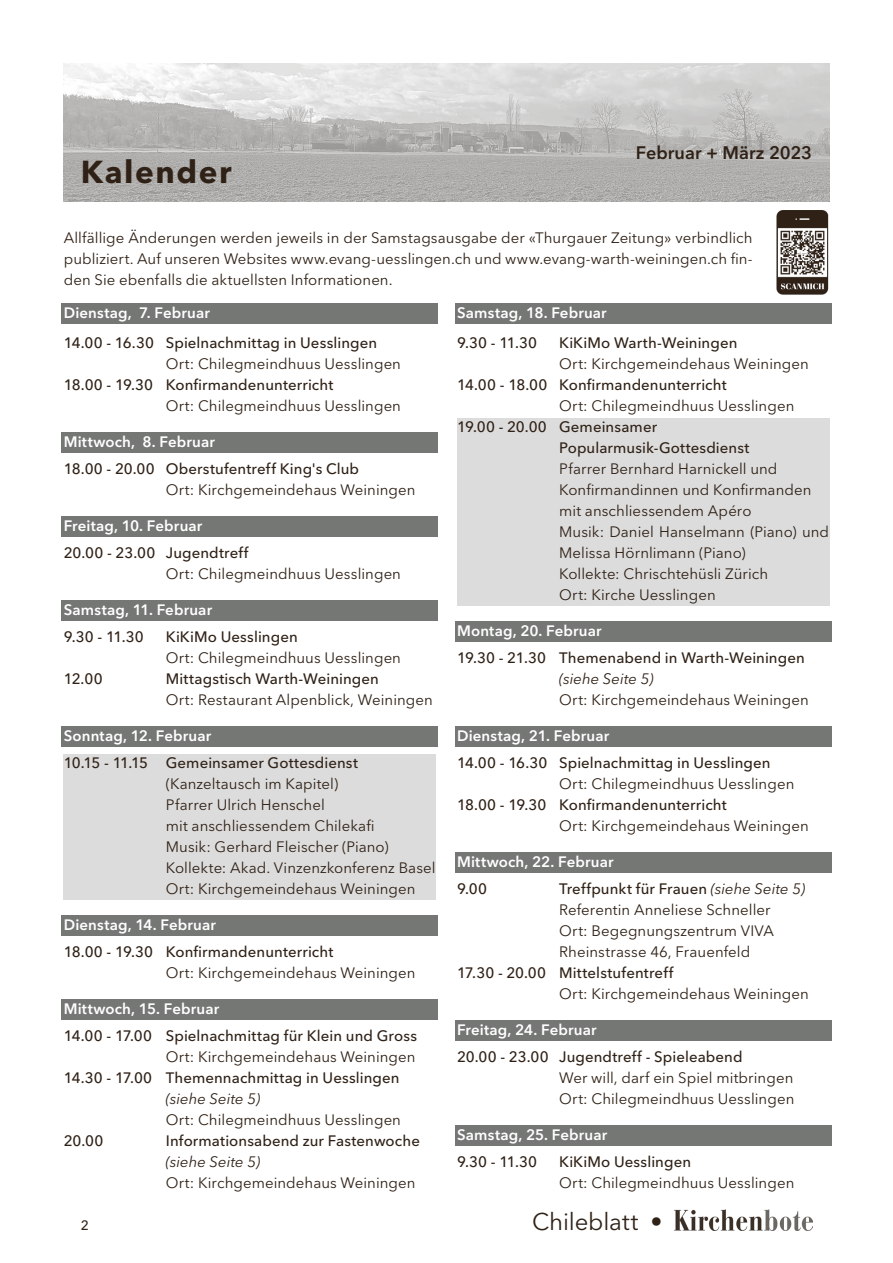
<style>
.page{position:relative;width:893px;height:1263px;background:#fff}
.page>*{position:absolute;margin:0;border:0;box-sizing:border-box;transform-origin:0 0}
.t1{font:700 31.5px "Avenir Next LT Pro";letter-spacing:.05em;color:#2f2116}
.t2{font:24px "Avenir Next LT Pro";letter-spacing:-.005em;color:#2f2116}
.t3{font:600 18px "Avenir Next LT Pro";color:#2f2116}
.t4{font:15px/21px "Avenir Next LT Pro";letter-spacing:.005em;color:#2f2116}
.t5{font:500 15px/21px "Avenir Next LT Pro";letter-spacing:.005em;color:#2f2116}
.t6{font:600 15px "Avenir Next LT Pro";letter-spacing:.01em;color:#fff}
.t7{font:italic 15px "Avenir Next LT Pro";color:#2f2116}
.t8{font:500 13.5px "Avenir Next LT Pro";color:#2f2116}
.s1{font-weight:500}
.s2{font-style:italic}
</style>
<div class="page">
<img style="left:64px;top:64px;width:765px;height:137px">
<img style="left:674px;top:1209px;width:138px;height:21px">
<div style="left:455px;top:303px;width:376px;height:20px;background:#757775"></div>
<div style="left:457px;top:418px;width:372px;height:21px;background:#dddcdc"></div>
<div style="left:457px;top:439px;width:372px;height:21px;background:#dddcdc"></div>
<div style="left:457px;top:459px;width:372px;height:21px;background:#dddcdc"></div>
<div style="left:457px;top:480px;width:372px;height:21px;background:#dddcdc"></div>
<div style="left:457px;top:501px;width:372px;height:21px;background:#dddcdc"></div>
<div style="left:457px;top:522px;width:372px;height:42px;background:#dddcdc"></div>
<div style="left:457px;top:564px;width:372px;height:21px;background:#dddcdc"></div>
<div style="left:457px;top:585px;width:372px;height:21px;background:#dddcdc"></div>
<div style="left:455px;top:622px;width:376px;height:20px;background:#757775"></div>
<div style="left:455px;top:727px;width:376px;height:20px;background:#757775"></div>
<div style="left:455px;top:853px;width:376px;height:20px;background:#757775"></div>
<div style="left:455px;top:1021px;width:376px;height:20px;background:#757775"></div>
<div style="left:455px;top:1126px;width:376px;height:20px;background:#757775"></div>
<div style="left:62px;top:303px;width:376px;height:21px;background:#757775"></div>
<div style="left:62px;top:433px;width:376px;height:20px;background:#757775"></div>
<div style="left:62px;top:517px;width:376px;height:20px;background:#757775"></div>
<div style="left:62px;top:601px;width:376px;height:20px;background:#757775"></div>
<div style="left:62px;top:727px;width:376px;height:20px;background:#757775"></div>
<div style="left:64px;top:754px;width:372px;height:21px;background:#dddcdc"></div>
<div style="left:64px;top:774px;width:372px;height:21px;background:#dddcdc"></div>
<div style="left:64px;top:795px;width:372px;height:21px;background:#dddcdc"></div>
<div style="left:64px;top:816px;width:372px;height:21px;background:#dddcdc"></div>
<div style="left:64px;top:837px;width:372px;height:21px;background:#dddcdc"></div>
<div style="left:64px;top:858px;width:372px;height:21px;background:#dddcdc"></div>
<div style="left:64px;top:879px;width:372px;height:21px;background:#dddcdc"></div>
<div style="left:62px;top:916px;width:376px;height:20px;background:#757775"></div>
<div style="left:62px;top:1000px;width:376px;height:20px;background:#757775"></div>
<img style="left:776px;top:211px;width:53px;height:84px">
<h1 class="t1" style="left:81px;top:153px;width:152px">Kalender</h1>
<p class="t3" style="left:636px;top:142px;width:178px">Februar + März 2023</p>
<p class="t4" style="left:64px;top:227px;width:690px;text-align:justify">Allfällige Änderungen werden jeweils in der Samstagsausgabe der «Thurgauer Zeitung» verbindlich publiziert. Auf unseren Websites www.evang-uesslingen.ch und www.evang-warth-weiningen.ch fin&shy;den Sie ebenfalls die aktuellsten Informationen.</p>
<p class="t6" style="left:64px;top:303px;width:148px">Dienstag, 7. Februar</p>
<p class="t5" style="left:64px;top:332px;width:315px">14.00 - 16.30 Spielnachmittag in Uesslingen</p>
<p class="t4" style="left:166px;top:353px;width:237px">Ort: Chilegmeindhuus Uesslingen</p>
<p class="t5" style="left:64px;top:374px;width:271px">18.00 - 19.30 Konfirmandenunterricht</p>
<p class="t4" style="left:166px;top:395px;width:237px">Ort: Chilegmeindhuus Uesslingen</p>
<p class="t6" style="left:64px;top:433px;width:153px">Mittwoch, 8. Februar</p>
<p class="t5" style="left:64px;top:458px;width:297px">18.00 - 20.00 Oberstufentreff King's Club</p>
<p class="t4" style="left:166px;top:479px;width:251px">Ort: Kirchgemeindehaus Weiningen</p>
<p class="t6" style="left:64px;top:517px;width:140px">Freitag, 10. Februar</p>
<p class="t5" style="left:64px;top:542px;width:186px">20.00 - 23.00 Jugendtreff</p>
<p class="t4" style="left:166px;top:563px;width:237px">Ort: Chilegmeindhuus Uesslingen</p>
<p class="t6" style="left:64px;top:601px;width:150px">Samstag, 11. Februar</p>
<p class="t5" style="left:64px;top:626px;width:81px">9.30 - 11.30</p>
<p class="t5" style="left:166px;top:626px;width:133px">KiKiMo Uesslingen</p>
<p class="t4" style="left:166px;top:647px;width:237px">Ort: Chilegmeindhuus Uesslingen</p>
<p class="t5" style="left:64px;top:668px;width:40px">12.00</p>
<p class="t5" style="left:166px;top:668px;width:215px">Mittagstisch Warth-Weiningen</p>
<p class="t4" style="left:166px;top:689px;width:268px">Ort: Restaurant Alpenblick, Weiningen</p>
<p class="t6" style="left:64px;top:727px;width:149px">Sonntag, 12. Februar</p>
<p class="t5" style="left:64px;top:752px;width:296px">10.15 - 11.15 Gemeinsamer Gottesdienst</p>
<p class="t4" style="left:166px;top:773px;width:271px">(Kanzeltausch im Kapitel)<br>Pfarrer Ulrich Henschel<br>mit anschliessendem Chilekafi<br>Musik: Gerhard Fleischer (Piano)<br>Kollekte: Akad. Vinzenzkonferenz Basel<br>Ort: Kirchgemeindehaus Weiningen</p>
<p class="t6" style="left:64px;top:916px;width:154px">Dienstag, 14. Februar</p>
<p class="t5" style="left:64px;top:941px;width:271px">18.00 - 19.30 Konfirmandenunterricht</p>
<p class="t4" style="left:166px;top:962px;width:251px">Ort: Kirchgemeindehaus Weiningen</p>
<p class="t6" style="left:64px;top:1000px;width:157px">Mittwoch, 15. Februar</p>
<p class="t5" style="left:64px;top:1025px;width:355px">14.00 - 17.00 Spielnachmittag für Klein und Gross</p>
<p class="t4" style="left:166px;top:1046px;width:251px">Ort: Kirchgemeindehaus Weiningen</p>
<p class="t5" style="left:64px;top:1067px;width:337px">14.30 - 17.00 Themennachmittag in Uesslingen</p>
<p class="t7" style="left:166px;top:1090px;width:96px">(siehe Seite 5)</p>
<p class="t4" style="left:166px;top:1109px;width:237px">Ort: Chilegmeindhuus Uesslingen</p>
<p class="t5" style="left:64px;top:1130px;width:41px">20.00</p>
<p class="t5" style="left:166px;top:1130px;width:256px">Informationsabend zur Fastenwoche</p>
<p class="t7" style="left:166px;top:1153px;width:96px">(siehe Seite 5)</p>
<p class="t4" style="left:166px;top:1172px;width:251px">Ort: Kirchgemeindehaus Weiningen</p>
<p class="t6" style="left:457px;top:303px;width:151px">Samstag, 18. Februar</p>
<p class="t5" style="left:457px;top:332px;width:81px">9.30 - 11.30</p>
<p class="t5" style="left:559px;top:332px;width:180px">KiKiMo Warth-Weiningen</p>
<p class="t4" style="left:559px;top:353px;width:251px">Ort: Kirchgemeindehaus Weiningen</p>
<p class="t5" style="left:457px;top:374px;width:271px">14.00 - 18.00 Konfirmandenunterricht</p>
<p class="t4" style="left:559px;top:395px;width:237px">Ort: Chilegmeindhuus Uesslingen</p>
<p class="t5" style="left:559px;top:416px;width:192px;text-indent:-102px">19.00 - 20.00 Gemeinsamer<br>Popularmusik-Gottesdienst</p>
<p class="t4" style="left:559px;top:458px;width:271px">Pfarrer Bernhard Harnickell und<br>Konfirmandinnen und Konfirmanden mit anschliessendem Apéro<br>Musik: Daniel Hanselmann (Piano) und<br>Melissa Hörnlimann (Piano)<br>Kollekte: Chrischtehüsli Zürich<br>Ort: Kirche Uesslingen</p>
<p class="t6" style="left:457px;top:622px;width:146px">Montag, 20. Februar</p>
<p class="t5" style="left:457px;top:647px;width:349px">19.30 - 21.30 Themenabend in Warth-Weiningen</p>
<p class="t7" style="left:559px;top:670px;width:96px">(siehe Seite 5)</p>
<p class="t4" style="left:559px;top:689px;width:251px">Ort: Kirchgemeindehaus Weiningen</p>
<p class="t6" style="left:457px;top:727px;width:154px">Dienstag, 21. Februar</p>
<p class="t5" style="left:457px;top:752px;width:315px">14.00 - 16.30 Spielnachmittag in Uesslingen</p>
<p class="t4" style="left:559px;top:773px;width:237px">Ort: Chilegmeindhuus Uesslingen</p>
<p class="t5" style="left:457px;top:794px;width:271px">18.00 - 19.30 Konfirmandenunterricht</p>
<p class="t4" style="left:559px;top:815px;width:251px">Ort: Kirchgemeindehaus Weiningen</p>
<p class="t6" style="left:457px;top:853px;width:158px">Mittwoch, 22. Februar</p>
<p class="t5" style="left:457px;top:878px;width:31px">9.00</p>
<p class="t4" style="left:559px;top:878px;width:248px"><span class="s1">Treffpunkt für Frauen</span> <span class="s2">(siehe Seite 5)<br></span>Referentin Anneliese Schneller<br>Ort: Begegnungszentrum VIVA<br>Rheinstrasse 46, Frauenfeld</p>
<p class="t5" style="left:457px;top:962px;width:218px">17.30 - 20.00 Mittelstufentreff</p>
<p class="t4" style="left:559px;top:983px;width:251px">Ort: Kirchgemeindehaus Weiningen</p>
<p class="t6" style="left:457px;top:1021px;width:141px">Freitag, 24. Februar</p>
<p class="t5" style="left:457px;top:1046px;width:287px">20.00 - 23.00 Jugendtreff - Spieleabend</p>
<p class="t4" style="left:559px;top:1067px;width:237px">Wer will, darf ein Spiel mitbringen<br>Ort: Chilegmeindhuus Uesslingen</p>
<p class="t6" style="left:457px;top:1126px;width:152px">Samstag, 25. Februar</p>
<p class="t5" style="left:457px;top:1151px;width:81px">9.30 - 11.30</p>
<p class="t5" style="left:559px;top:1151px;width:133px">KiKiMo Uesslingen</p>
<p class="t4" style="left:559px;top:1172px;width:237px">Ort: Chilegmeindhuus Uesslingen</p>
<p class="t8" style="left:81px;top:1217px;width:10px">2</p>
<h2 class="t2" style="left:532px;top:1207px;width:132px">Chileblatt •</h2>
</div>
